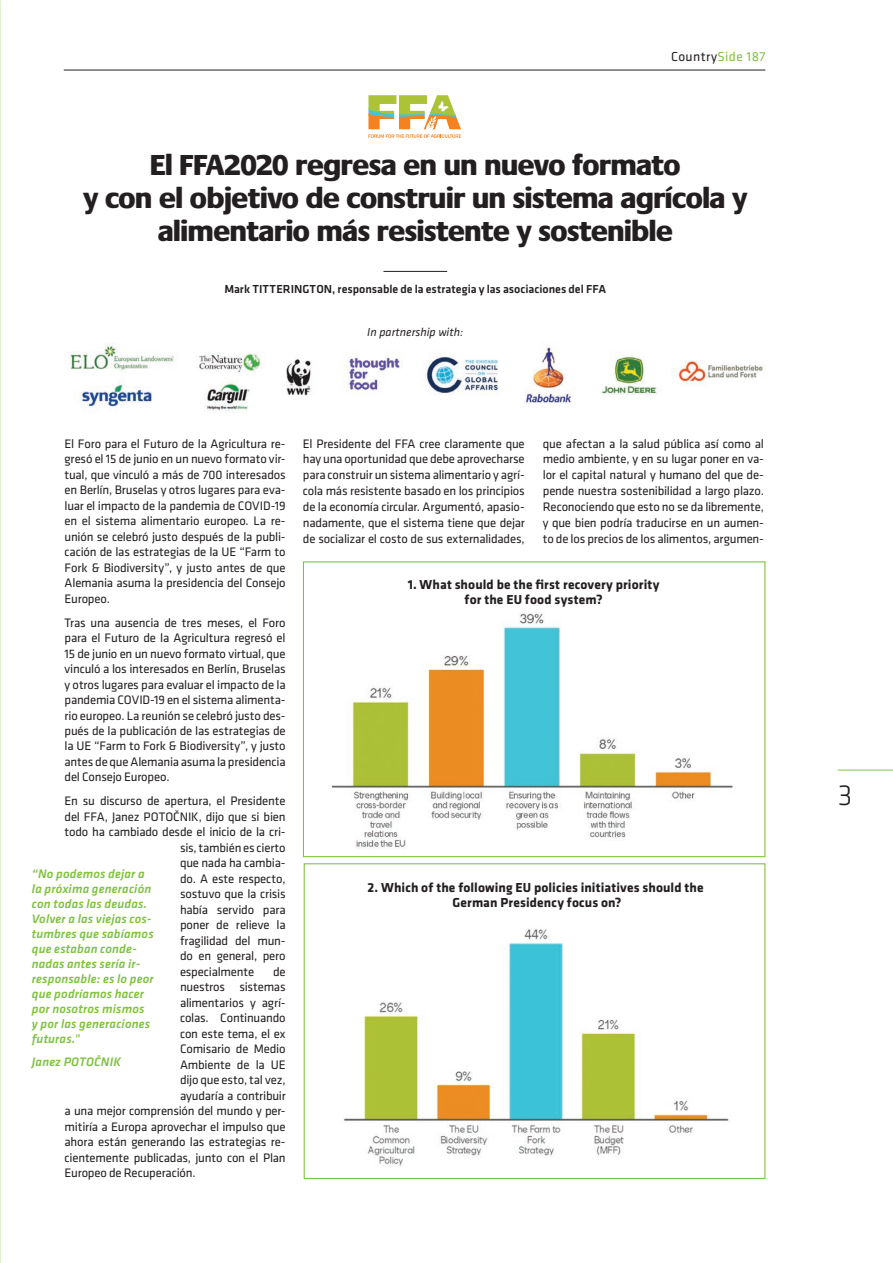
<style>
.page{position:relative;width:893px;height:1263px;background:#fff}
.page>*{position:absolute;margin:0;border:0;box-sizing:border-box;transform-origin:0 0}
.Default{font:800 30px/33px "Praxis";letter-spacing:-.01em;color:#231f20;text-align:center}
.t1{font:300 30px "Klavika";color:#231f20}
.GR_TITEL{font:700 13.5px/15px "Klavika";letter-spacing:.01em;color:#231f20;text-align:center}
.t2{font:13.5px "Klavika";letter-spacing:.03em;color:#231f20}
.t3{font:12.75px/15.5px "Klavika";letter-spacing:-.015em;color:#231f20;text-align:justify}
.GR_TITEL-2{font:italic 500 12.75px/15px "Klavika";letter-spacing:.01em;color:#7fc241}
.t4{font:500 12px "Klavika";color:#231f20}
.t5{font:italic 12px "Klavika";color:#231f20}
.s1{color:#7fc241}
</style>
<div class="page">
<hr style="left:838px;top:770px;width:55px;height:1px;background:#7fc241">
<hr style="left:383px;top:271px;width:64px;height:1px;background:#231f20">
<hr style="left:64px;top:70px;width:701px;height:1px;background:#231f20">
<svg style="left:368px;top:95px;width:93px;height:43px"></svg>
<img style="left:69px;top:343px;width:694px;height:69px">
<div style="left:303px;top:561px;width:462px;height:296px;background:#fff;border:1px solid #7fc241"></div>
<div style="left:304px;top:863px;width:461px;height:316px;background:#fff;border:1px solid #7fc241"></div>
<img style="left:331px;top:613px;width:403px;height:235px">
<img style="left:344px;top:929px;width:385px;height:237px">
<p class="t2" style="left:671px;top:49px;width:96px">Country<span class="s1">Side 187</span></p>
<p class="Default" style="left:83px;top:148px;width:666px">El FFA2020 regresa en un nuevo formato<br>y con el objetivo de construir un sistema agrícola y alimentario más resistente y sostenible</p>
<p class="t4" style="left:224px;top:282px;width:383px">Mark TITTERINGTON, responsable de la estrategia y las asociaciones del FFA</p>
<p class="t5" style="left:367px;top:325px;width:98px">In partnership with:</p>
<p class="t3" style="left:65px;top:436px;width:223px">El Foro para el Futuro de la Agricultura re&shy;gresó el 15 de junio en un nuevo formato vir&shy;tual, que vinculó a más de 700 interesados en Berlín, Bruselas y otros lugares para eva&shy;luar el impacto de la pandemia de COVID-19 en el sistema alimentario europeo. La re&shy;unión se celebró justo después de la publi&shy;cación de las estrategias de la UE “Farm to Fork &amp; Biodiversity”, y justo antes de que Alemania asuma la presidencia del Consejo Europeo.</p>
<p class="t3" style="left:65px;top:615px;width:223px">Tras una ausencia de tres meses, el Foro para el Futuro de la Agricultura regresó el 15 de junio en un nuevo formato virtual, que vinculó a los interesados en Berlín, Bruselas y otros lugares para evaluar el impacto de la pandemia COVID-19 en el sistema alimenta&shy;rio europeo. La reunión se celebró justo des&shy;pués de la publicación de las estrategias de la UE “Farm to Fork &amp; Biodiversity”, y justo antes de que Alemania asuma la presidencia del Consejo Europeo.</p>
<p class="t3" style="left:65px;top:794px;width:223px">En su discurso de apertura, el Presidente</p>
<p class="t3" style="left:65px;top:809px;width:223px">del FFA, Janez POTOČNIK, dijo que si bien</p>
<p class="t3" style="left:65px;top:825px;width:223px">todo ha cambiado desde el inicio de la cri-</p>
<p class="t3" style="left:180px;top:840px;width:107px">sis, también es cierto</p>
<p class="t3" style="left:180px;top:856px;width:107px">que nada ha cambia-</p>
<p class="t3" style="left:180px;top:871px;width:107px">do. A este respecto,</p>
<p class="t3" style="left:180px;top:887px;width:107px">sostuvo que la crisis</p>
<p class="t3" style="left:180px;top:902px;width:107px">había servido para</p>
<p class="t3" style="left:180px;top:918px;width:107px">poner de relieve la</p>
<p class="t3" style="left:180px;top:933px;width:107px">fragilidad del mun-</p>
<p class="t3" style="left:180px;top:949px;width:107px">do en general, pero</p>
<p class="t3" style="left:180px;top:964px;width:76px">especialmente</p>
<p class="t3" style="left:273px;top:964px;width:14px">de</p>
<p class="t3" style="left:180px;top:980px;width:107px">nuestros sistemas</p>
<p class="t3" style="left:180px;top:995px;width:107px">alimentarios y agrí-</p>
<p class="t3" style="left:180px;top:1011px;width:107px">colas. Continuando</p>
<p class="t3" style="left:180px;top:1026px;width:107px">con este tema, el ex</p>
<p class="t3" style="left:180px;top:1042px;width:107px">Comisario de Medio</p>
<p class="t3" style="left:180px;top:1057px;width:107px">Ambiente de la UE</p>
<p class="t3" style="left:180px;top:1073px;width:107px">dijo que esto, tal vez,</p>
<p class="t3" style="left:180px;top:1088px;width:107px">ayudaría a contribuir</p>
<p class="t3" style="left:65px;top:1104px;width:223px">a una mejor comprensión del mundo y per-</p>
<p class="t3" style="left:65px;top:1119px;width:223px">mitiría a Europa aprovechar el impulso que</p>
<p class="t3" style="left:65px;top:1135px;width:223px">ahora están generando las estrategias re-</p>
<p class="t3" style="left:65px;top:1150px;width:223px">cientemente publicadas, junto con el Plan</p>
<p class="t3" style="left:65px;top:1166px;width:133px">Europeo de Recuperación.</p>
<p class="GR_TITEL-2" style="left:32px;top:866px;width:123px">“No podemos dejar a la próxima generación con todas las deudas.<br>Volver a las viejas cos&shy;tumbres que sabíamos que estaban conde&shy;nadas antes sería ir&shy;responsable: es lo peor que podríamos hacer por nosotros mismos<br>y por las generaciones futuras."</p>
<p class="GR_TITEL-2" style="left:32px;top:1055px;width:91px">Janez POTOČNIK</p>
<p class="t3" style="left:303px;top:436px;width:223px;line-height:15.9px">El Presidente del FFA cree claramente que hay una oportunidad que debe aprovecharse para construir un sistema alimentario y agrí&shy;cola más resistente basado en los principios de la economía circular. Argumentó, apasio&shy;nadamente, que el sistema tiene que dejar de socializar el costo de sus externalidades,</p>
<p class="t3" style="left:543px;top:436px;width:223px;line-height:15.9px">que afectan a la salud pública así como al medio ambiente, y en su lugar poner en va&shy;lor el capital natural y humano del que de&shy;pende nuestra sostenibilidad a largo plazo.<br>Reconociendo que esto no se da libremente, y que bien podría traducirse en un aumen&shy;to de los precios de los alimentos, argumen-</p>
<p class="GR_TITEL" style="left:408px;top:577px;width:253px">1. What should be the first recovery priority for the EU food system?</p>
<p class="GR_TITEL" style="left:368px;top:880px;width:337px">2. Which of the following EU policies initiatives should the<br>German Presidency focus on?</p>
<p class="t1" style="left:838px;top:779px;width:16px">3</p>
</div>
